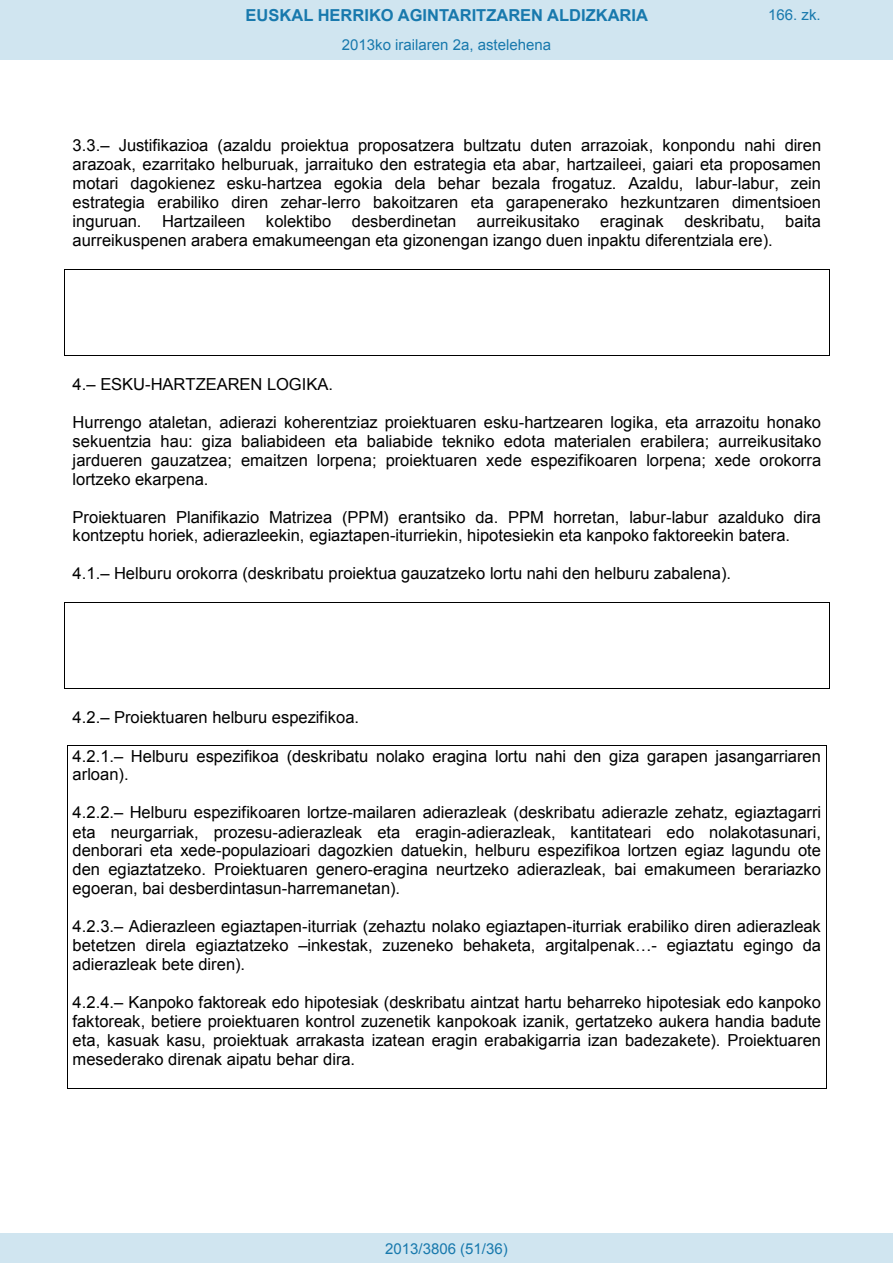
<style>
.page{position:relative;width:893px;height:1263px;background:#fff}
.page>*{position:absolute;margin:0;border:0;box-sizing:border-box;transform-origin:0 0}
.t1{font:16.5px/19px "Arial";color:#000;text-align:justify}
.t2{font:700 16.5px "Arial";color:#1879ad}
.Paginacion_Centro{font:15px "Arial";color:#1879ad}
</style>
<div class="page">
<hr style="left:65px;top:269px;width:764px;height:1px;background:#000">
<hr style="left:64px;top:270px;width:1px;height:85px;background:#000">
<hr style="left:65px;top:355px;width:764px;height:1px;background:#000">
<hr style="left:829px;top:270px;width:1px;height:85px;background:#000">
<hr style="left:65px;top:602px;width:764px;height:1px;background:#000">
<hr style="left:64px;top:603px;width:1px;height:85px;background:#000">
<hr style="left:65px;top:688px;width:764px;height:1px;background:#000">
<hr style="left:829px;top:603px;width:1px;height:85px;background:#000">
<hr style="left:68px;top:745px;width:758px;height:1px;background:#000">
<hr style="left:67px;top:746px;width:1px;height:342px;background:#000">
<hr style="left:68px;top:1088px;width:758px;height:1px;background:#000">
<hr style="left:826px;top:746px;width:1px;height:342px;background:#000">
<div style="left:0;top:0;width:893px;height:60px;background:#d0e5f0"></div>
<div style="left:0;top:1233px;width:893px;height:30px;background:#d0e5f0"></div>
<p class="t2" style="left:246px;top:4px;width:404px">EUSKAL HERRIKO AGINTARITZAREN ALDIZKARIA</p>
<p class="Paginacion_Centro" style="left:768px;top:5px;width:54px">166. zk.</p>
<p class="Paginacion_Centro" style="left:342px;top:35px;width:211px">2013ko irailaren 2a, astelehena</p>
<p class="t1" style="left:73px;top:136px;width:750px">3.3.– Justifikazioa (azaldu proiektua proposatzera bultzatu duten arrazoiak, konpondu nahi diren arazoak, ezarritako helburuak, jarraituko den estrategia eta abar, hartzaileei, gaiari eta proposamen motari dagokienez esku-hartzea egokia dela behar bezala frogatuz. Azaldu, labur-labur, zein estrategia erabiliko diren zehar-lerro bakoitzaren eta garapenerako hezkuntzaren dimentsioen inguruan. Hartzaileen kolektibo desberdinetan aurreikusitako eraginak</p>
<p class="t1" style="left:73px;top:212px;width:750px;text-indent:612px">deskribatu, baita aurreikuspenen arabera emakumeengan eta gizonengan izango duen inpaktu diferentziala ere).</p>
<p class="t1" style="left:73px;top:375px;width:262px">4.– ESKU-HARTZEAREN LOGIKA.</p>
<p class="t1" style="left:73px;top:413px;width:750px">Hurrengo ataletan, adierazi koherentziaz proiektuaren esku-hartzearen logika, eta arrazoitu honako sekuentzia hau: giza baliabideen eta baliabide tekniko edota materialen erabilera; aurreikusitako jardueren gauzatzea; emaitzen lorpena; proiektuaren xede espezifikoaren lorpena; xede orokorra lortzeko ekarpena.</p>
<p class="t1" style="left:73px;top:507px;width:750px">Proiektuaren Planifikazio Matrizea (PPM) erantsiko da. PPM horretan, labur-labur azalduko dira kontzeptu horiek, adierazleekin, egiaztapen-iturriekin, hipotesiekin eta kanpoko faktoreekin batera.</p>
<p class="t1" style="left:73px;top:564px;width:660px">4.1.– Helburu orokorra (deskribatu proiektua gauzatzeko lortu nahi den helburu zabalena).</p>
<p class="t1" style="left:73px;top:708px;width:288px">4.2.– Proiektuaren helburu espezifikoa.</p>
<p class="t1" style="left:73px;top:746px;width:750px">4.2.1.– Helburu espezifikoa (deskribatu nolako eragina lortu nahi den giza garapen jasangarriaren arloan).</p>
<p class="t1" style="left:73px;top:803px;width:750px">4.2.2.– Helburu espezifikoaren lortze-mailaren adierazleak (deskribatu adierazle zehatz, egiaztagarri eta neurgarriak, prozesu-adierazleak eta eragin-adierazleak, kantitateari edo nolakotasunari, denborari eta xede-populazioari dagozkien datuekin, helburu espezifikoa lortzen egiaz lagundu ote den egiaztatzeko. Proiektuaren genero-eragina neurtzeko adierazleak, bai emakumeen berariazko egoeran, bai desberdintasun-harremanetan).</p>
<p class="t1" style="left:73px;top:917px;width:750px">4.2.3.– Adierazleen egiaztapen-iturriak (zehaztu nolako egiaztapen-iturriak erabiliko diren adierazleak betetzen direla egiaztatzeko –inkestak, zuzeneko behaketa, argitalpenak…- egiaztatu egingo da adierazleak bete diren).</p>
<p class="t1" style="left:73px;top:993px;width:750px">4.2.4.– Kanpoko faktoreak edo hipotesiak (deskribatu aintzat hartu beharreko hipotesiak edo kanpoko faktoreak, betiere proiektuaren kontrol zuzenetik kanpokoak izanik, gertatzeko aukera handia badute eta, kasuak kasu, proiektuak arrakasta izatean eragin erabakigarria izan badezakete). Proiektuaren mesederako direnak aipatu behar dira.</p>
<p class="Paginacion_Centro" style="left:385px;top:1238px;width:124px">2013/3806 (51/36)</p>
</div>
